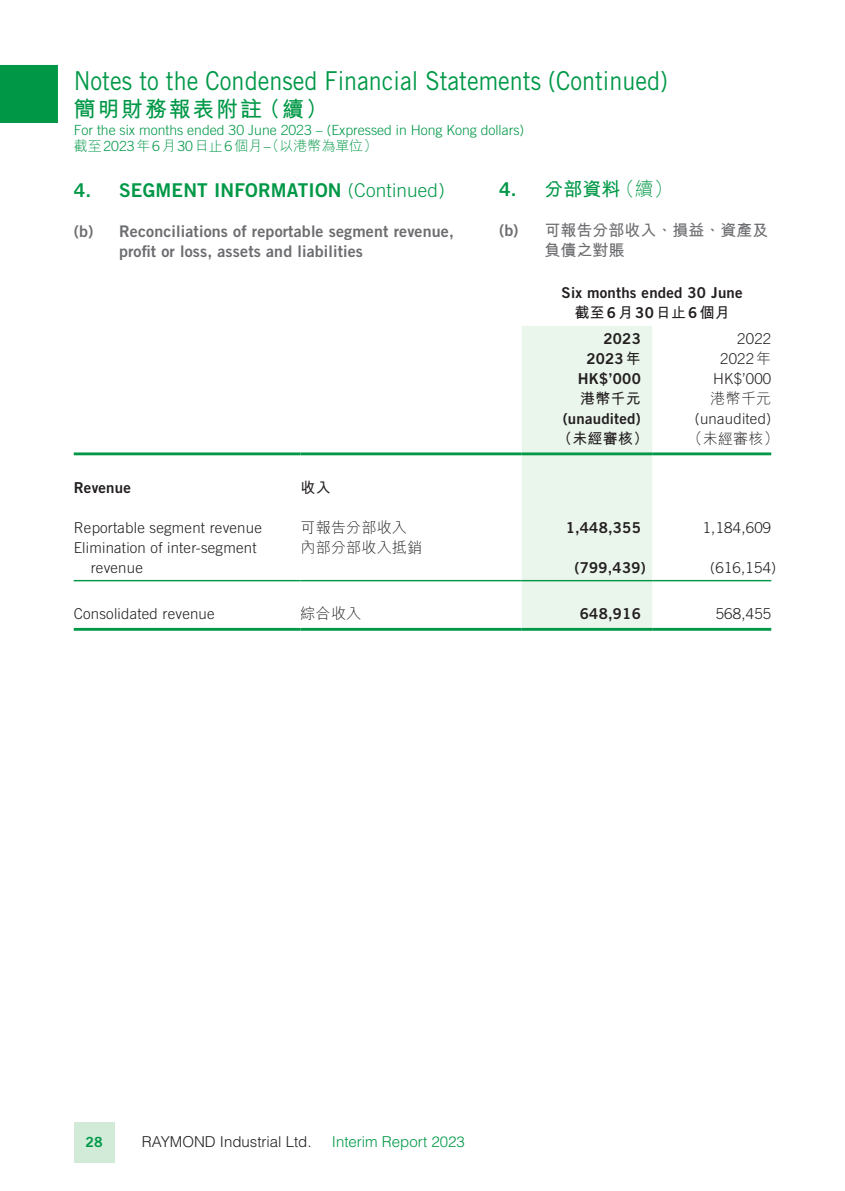
<style>
.page{position:relative;width:845px;height:1191px;background:#fff}
.page>*{position:absolute;margin:0;border:0;box-sizing:border-box;transform-origin:0 0}
.t1{font:26px "Trade Gothic LT Std";color:#009847;scale:.9 1}
.t2{font:700 22px "M Hei HK";letter-spacing:.08em;color:#009847}
._01_E_Heading_1{font:19px "Trade Gothic LT Std Bd 2";letter-spacing:.01em;color:#009847}
._01_C_Heading_1{font:700 19px "M Hei HK";color:#009847}
._02_E_Heading_2{font:16px/20px "Trade Gothic LT Std Bd 2";letter-spacing:.01em;color:#6c6d70}
._02_C_Heading_2{font:700 16px/20px "M Hei HK";color:#6c6d70}
._50_Table_Body{font:300 15px/20px "Trade Gothic LT Std";letter-spacing:.015em;color:#231f20}
._50_Table_Body-2{font:15px "Trade Gothic LT Std Bd 2";letter-spacing:.015em;color:#231f20}
._50_Table_Body-3{font:300 15px "M Hei HK";letter-spacing:.015em;color:#231f20}
._50_Table_Body-4{font:700 15px "M Hei HK";letter-spacing:.015em;color:#231f20}
.t3{font:300 15px "Helvetica LT Std";color:#231f20}
.t4{font:300 15px "Helvetica LT Std";color:#009847}
.t5{font:300 14px "Trade Gothic LT Std";color:#009847}
.t6{font:300 14px "M Hei HK";color:#009847}
.t7{font:14px "Trade Gothic LT Std Bd 2";color:#009847}
.s1{font-family:"Trade Gothic LT Std"}
.s2{font-family:"Trade Gothic LT Std";font-weight:300}
.s3{font-family:"Trade Gothic LT Std Bd 2";font-weight:400}
.s4{font-family:"M Hei HK";font-weight:700}
.s5{font-family:"M Hei HK"}
.s6{font-weight:300}
</style>
<div class="page">
<div style="left:74px;top:1121px;width:41px;height:41px;background:#d1ebd8"></div>
<div style="left:0;top:65px;width:58px;height:58px;background:#009847"></div>
<div style="left:522px;top:326px;width:130px;height:302px;background:#eaf5ec"></div>
<hr style="left:74px;top:452px;width:226px;height:3px;background:#009847">
<hr style="left:300px;top:452px;width:222px;height:3px;background:#009847">
<hr style="left:522px;top:452px;width:130px;height:3px;background:#009847">
<hr style="left:652px;top:452px;width:119px;height:3px;background:#009847">
<hr style="left:74px;top:580px;width:226px;height:1px;background:#009847">
<hr style="left:300px;top:580px;width:222px;height:1px;background:#009847">
<hr style="left:522px;top:580px;width:130px;height:1px;background:#009847">
<hr style="left:652px;top:580px;width:119px;height:1px;background:#009847">
<hr style="left:74px;top:628px;width:226px;height:3px;background:#009847">
<hr style="left:300px;top:628px;width:222px;height:3px;background:#009847">
<hr style="left:522px;top:628px;width:130px;height:3px;background:#009847">
<hr style="left:652px;top:628px;width:119px;height:3px;background:#009847">
<h1 class="t1" style="left:74px;top:65px;width:662px">Notes to the Condensed Financial Statements (Continued)</h1>
<h2 class="t2" style="left:74px;top:93px;width:256px">簡明財務報表附註（續）</h2>
<p class="t5" style="left:74px;top:121px;width:452px">For the six months ended 30 June 2023 – (Expressed in Hong Kong dollars)</p>
<p class="t6" style="left:74px;top:138px;width:305px">截至<span class="s1">2023</span>年<span class="s1">6</span>月<span class="s1">30</span>日止<span class="s1">6</span>個月<span class="s1">–</span>（以港幣為單位）</p>
<p class="_01_E_Heading_1" style="left:74px;top:179px;width:372px">4. SEGMENT INFORMATION <span class="s2">(Continued)</span></p>
<p class="_02_E_Heading_2" style="left:119px;top:221px;width:336px;text-indent:-45px">(b) Reconciliations of reportable segment revenue, profit or loss, assets and liabilities</p>
<p class="_50_Table_Body-2" style="left:561px;top:283px;width:182px">Six months ended 30 June</p>
<p class="_50_Table_Body-4" style="left:574px;top:301px;width:157px">截至<span class="s3">6</span>月<span class="s3">30</span>日止<span class="s3">6</span>個月</p>
<p class="_50_Table_Body-2" style="left:603px;top:329px;width:39px">2023</p>
<p class="_50_Table_Body" style="left:737px;top:328px;width:36px">2022</p>
<p class="_50_Table_Body-2" style="left:586px;top:349px;width:56px">2023<span class="s4">年</span></p>
<p class="_50_Table_Body" style="left:720px;top:348px;width:53px">2022<span class="s5">年</span></p>
<p class="_50_Table_Body-2" style="left:578px;top:369px;width:65px">HK$’000</p>
<p class="_50_Table_Body" style="left:713px;top:368px;width:60px">HK$’000</p>
<p class="_50_Table_Body-4" style="left:580px;top:387px;width:62px">港幣千元</p>
<p class="_50_Table_Body-3" style="left:710px;top:391px;width:62px">港幣千元</p>
<p class="_50_Table_Body-2" style="left:563px;top:409px;width:80px">(unaudited)</p>
<p class="_50_Table_Body" style="left:695px;top:408px;width:78px">(unaudited)</p>
<p class="_50_Table_Body-4" style="left:557px;top:427px;width:93px">（未經審核）</p>
<p class="_50_Table_Body-3" style="left:687px;top:431px;width:93px">（未經審核）</p>
<p class="_50_Table_Body-2" style="left:74px;top:478px;width:59px">Revenue</p>
<p class="_50_Table_Body-4" style="left:300px;top:477px;width:32px">收入</p>
<p class="_50_Table_Body" style="left:74px;top:517px;width:190px">Reportable segment revenue</p>
<p class="_50_Table_Body-3" style="left:300px;top:520px;width:108px">可報告分部收入</p>
<p class="_50_Table_Body-2" style="left:566px;top:519px;width:77px">1,448,355</p>
<p class="_50_Table_Body" style="left:703px;top:517px;width:70px">1,184,609</p>
<p class="_50_Table_Body" style="left:91px;top:537px;width:167px;text-indent:-17px">Elimination of inter-segment revenue</p>
<p class="_50_Table_Body-3" style="left:300px;top:540px;width:123px">內部分部收入抵銷</p>
<p class="_01_C_Heading_1" style="left:499px;top:176px;width:175px"><span class="s3">4.</span> 分部資料<span class="s6">（續）</span></p>
<p class="_02_C_Heading_2" style="left:544px;top:219px;width:226px;text-indent:-45px"><span class="s3">(b)</span> 可報告分部收入、損益、資產及負債之對賬</p>
<p class="_50_Table_Body-2" style="left:574px;top:559px;width:73px">(799,439)</p>
<p class="_50_Table_Body" style="left:710px;top:557px;width:67px">(616,154)</p>
<p class="_50_Table_Body" style="left:74px;top:603px;width:142px">Consolidated revenue</p>
<p class="_50_Table_Body-3" style="left:300px;top:606px;width:62px">綜合收入</p>
<p class="_50_Table_Body-2" style="left:580px;top:605px;width:62px">648,916</p>
<p class="_50_Table_Body" style="left:715px;top:603px;width:57px">568,455</p>
<p class="t7" style="left:86px;top:1133px;width:19px">28</p>
<p class="t3" style="left:142px;top:1132px;width:171px">RAYMOND Industrial Ltd.</p>
<p class="t4" style="left:332px;top:1132px;width:134px">Interim Report 2023</p>
</div>
